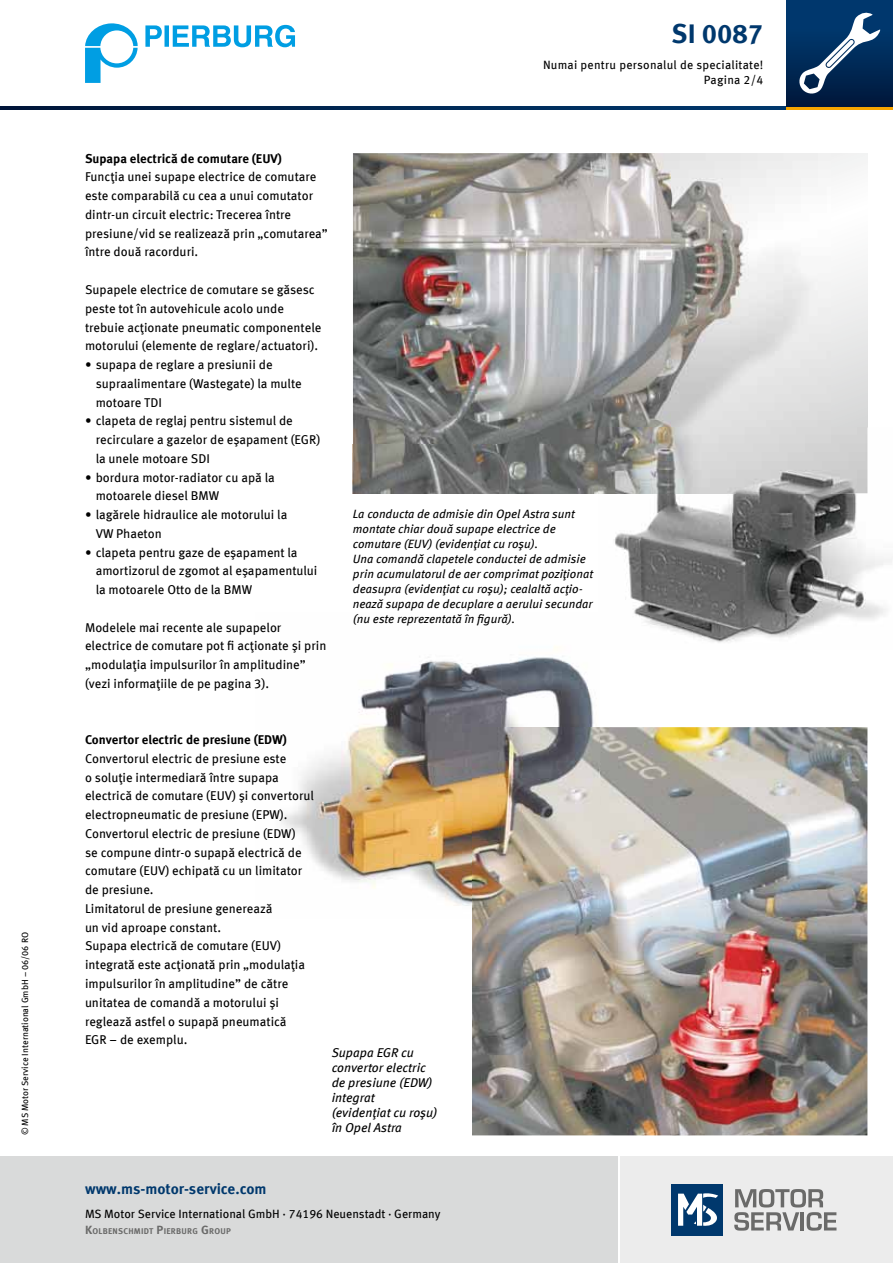
<style>
.page{position:relative;width:893px;height:1263px;background:#fff}
.page>*{position:absolute;margin:0;border:0;box-sizing:border-box;transform-origin:0 0}
.t1{font:700 27px "Meta OFC";color:#00386d}
.t2{font:700 15px "Meta OFC";color:#00386d}
.t3{font:12.75px/18.8px "Meta OFC";color:#000}
.t4{font:italic 12.75px/15px "Meta OFC";color:#000}
.t5{font:700 12.75px "Meta OFC";color:#000}
.t6{font:italic 12px/15px "Meta OFC";color:#000}
.t7{font:12px "Meta OFC";color:#000}
.t8{font:12px/15px "Meta OFC";letter-spacing:.02em;color:#000;text-align:right}
.t9{font:9px "Meta OFC";color:#000}
.t10{font:700 8.4px "Meta OFC";letter-spacing:.03em;color:#6a6a69}
.s1{font-size:12px}
</style>
<div class="page">
<div style="left:830px;top:153px;width:37px;height:274px;background:linear-gradient(to bottom,#fff,#dbdcdc)"></div>
<img style="left:353px;top:153px;width:318px;height:292px">
<img style="left:671px;top:153px;width:159px;height:274px">
<img style="left:353px;top:445px;width:246px;height:48px">
<div style="left:621px;top:1157px;width:272px;height:106px;background:#ececec"></div>
<div style="left:0;top:1157px;width:617px;height:106px;background:#d9dada"></div>
<div style="left:672px;top:1184px;width:51px;height:51px;background:#00386d"></div>
<svg style="left:678px;top:1193px;width:40px;height:33px"></svg>
<svg style="left:734px;top:1189px;width:102px;height:42px"></svg>
<svg style="left:0;top:106px;width:787px;height:4px;background:#002753"></svg>
<img style="left:599px;top:427px;width:293px;height:216px">
<img style="left:830px;top:427px;width:37px;height:66px">
<img style="left:599px;top:427px;width:231px;height:66px">
<img style="left:472px;top:727px;width:395px;height:408px">
<img style="left:281px;top:657px;width:220px;height:249px">
<img style="left:501px;top:646px;width:93px;height:81px">
<img style="left:599px;top:612px;width:1px;height:31px">
<img style="left:472px;top:727px;width:128px;height:192px">
<svg style="left:85px;top:23px;width:53px;height:60px"></svg>
<svg style="left:145px;top:25px;width:150px;height:22px"></svg>
<svg style="left:787px;top:106px;width:106px;height:4px"></svg>
<div style="left:787px;top:0;width:106px;height:106px;background:linear-gradient(to bottom,#003e78,#001a3f)"></div>
<svg style="left:798px;top:12px;width:82px;height:83px"></svg>
<p class="t9" style="left:19px;top:1135px;width:205px;rotate:-90deg">© MS Motor Service International GmbH – 06/06 RO</p>
<h1 class="t1" style="left:672px;top:16px;width:93px">SI 0087</h1>
<p class="t8" style="left:543px;top:57px;width:222px">Numai pentru personalul de specialitate!<br>Pagina 2/4</p>
<p class="t5" style="left:85px;top:150px;width:198px">Supapa electrică de comutare (EUV)</p>
<p class="t3" style="left:85px;top:168px;width:244px">Funcţia unei supape electrice de comutare este comparabilă cu cea a unui comutator dintr-un circuit electric: Trecerea între presiune/vid se realizează prin „comutarea” între două racorduri.</p>
<p class="t3" style="left:85px;top:280px;width:238px">Supapele electrice de comutare se găsesc peste tot în autovehicule acolo unde trebuie acţionate pneumatic componentele motorului (elemente de reglare/actuatori).</p>
<p class="t3" style="left:96px;top:355px;width:208px;text-indent:-11px">• supapa de reglare a presiunii de supraalimentare (Wastegate) la multe motoare TDi</p>
<p class="t3" style="left:96px;top:412px;width:226px;text-indent:-11px">• clapeta de reglaj pentru sistemul de recirculare a gazelor de eşapament (EGR) la unele motoare SDi</p>
<p class="t3" style="left:96px;top:468px;width:181px;text-indent:-11px">• bordura motor-radiator cu apă la motoarele diesel BMW</p>
<p class="t3" style="left:96px;top:505px;width:193px;text-indent:-11px">• lagărele hidraulice ale motorului la<br>VW Phaeton</p>
<p class="t3" style="left:96px;top:543px;width:223px;text-indent:-11px">• clapeta pentru gaze de eşapament la amortizorul de zgomot al eşapamentului la motoarele Otto de la BMW</p>
<p class="t3" style="left:85px;top:618px;width:243px">Modelele mai recente ale supapelor electrice de comutare pot fi acţionate şi prin „modulaţia impulsurilor în amplitudine” (vezi informaţiile de pe pagina 3).</p>
<p class="t6" style="left:353px;top:506px;width:242px">La conducta de admisie din Opel Astra sunt montate chiar două supape electrice de comutare (EUV) (evidenţiat cu roşu).<br>Una comandă clapetele conductei de admisie prin acumulatorul de aer comprimat poziţionat deasupra (evidenţiat cu roşu); cealaltă acţio&shy;nează supapa de decuplare a aerului secundar (nu este reprezentată în figură).</p>
<p class="t5" style="left:85px;top:732px;width:203px">Convertor electric de presiune (EDW)</p>
<p class="t3" style="left:85px;top:749px;width:231px">Convertorul electric de presiune este<br>o soluţie intermediară între supapa electrică de comutare (EuV) şi convertorul electropneumatic de presiune (EPW).<br>Convertorul electric de presiune (EDW)<br>se compune dintr-o supapă electrică de comutare (EuV) echipată cu un limitator de presiune.<br>Limitatorul de presiune generează<br>un vid aproape constant.<br>Supapa electrică de comutare (EuV) integrată este acţionată prin „modulaţia impulsurilor în amplitudine” de către unitatea de comandă a motorului şi reglează astfel o supapă pneumatică<br>EGR – de exemplu.</p>
<p class="t4" style="left:332px;top:1045px;width:107px">Supapa EGR cu convertor electric de presiune (EDW) integrat<br>(evidenţiat cu roşu) în Opel Astra</p>
<p class="t2" style="left:85px;top:1179px;width:183px">www.ms-motor-service.com</p>
<p class="t7" style="left:85px;top:1206px;width:357px">MS Motor Service International GmbH · 74196 Neuenstadt · Germany</p>
<p class="t10" style="left:85px;top:1226px;width:147px"><span class="s1">K</span>OLBENSCHMIDT <span class="s1">P</span>IERBURG <span class="s1">G</span>ROUP</p>
</div>
